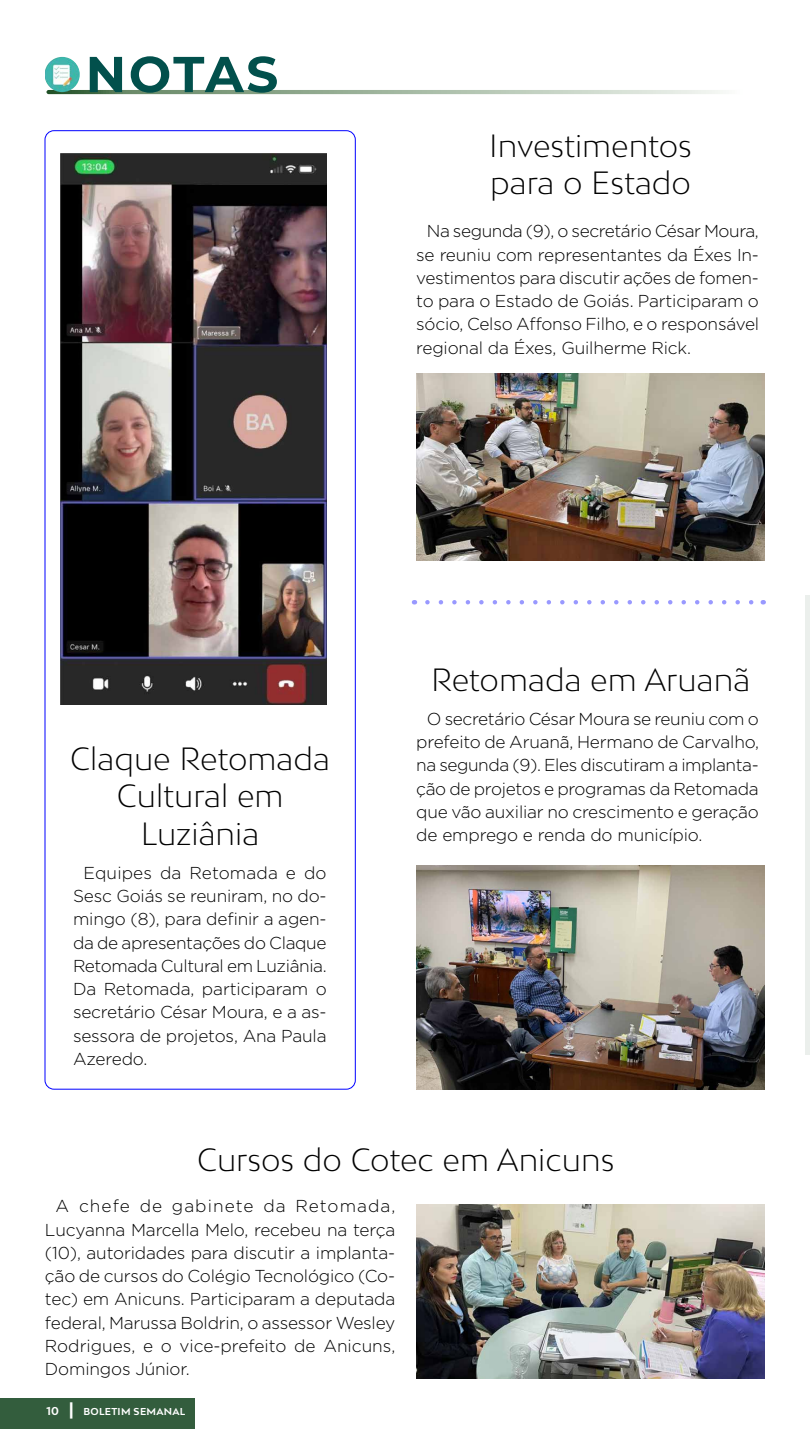
<style>
.page{position:relative;width:810px;height:1440px;background:#fff}
.page>*{position:absolute;margin:0;border:0;box-sizing:border-box;transform-origin:0 0}
.t1{font:700 50.32px "Montserrat";letter-spacing:.045em;color:#02504c}
.t2{font:300 30.38px/37.5px "Bw Mitga";color:#000;text-align:center}
.t3{font:300 17.25px/23.2px "Gotham";letter-spacing:-.01em;color:#000;text-align:justify}
.t4{font:700 9.45px "Bw Mitga";letter-spacing:.03em;color:#fff}
.s1{font-size:10.88px}
.s2{font-size:16.27px}
</style>
<div class="page">
<div style="left:0;top:1398px;width:195px;height:31px;background:#335d3d"></div>
<svg style="left:46px;top:90px;width:719px;height:4px"></svg>
<img style="left:45px;top:57px;width:35px;height:35px">
<svg style="left:427px;top:600px;width:327px;height:4px"></svg>
<img style="left:416px;top:374px;width:349px;height:187px">
<img style="left:61px;top:154px;width:266px;height:551px">
<img style="left:416px;top:1205px;width:349px;height:174px">
<img style="left:416px;top:865px;width:349px;height:224px">
<hr style="left:806px;top:596px;width:4px;height:459px;background:#ebefec">
<h1 class="t1" style="left:86px;top:38px;width:194px">NOTAS</h1>
<h2 class="t2" style="left:489px;top:126px;width:204px;text-align:left">Investimentos para o Estado</h2>
<p class="t3" style="left:416px;top:219px;width:344px;text-indent:11px">Na segunda (9), o secretário César Moura, se reuniu com representantes da Éxes In&shy;vestimentos para discutir ações de fomen&shy;to para o Estado de Goiás. Participaram o sócio, Celso Affonso Filho, e o responsável regional da Éxes, Guilherme Rick.</p>
<h2 class="t2" style="left:70px;top:739px;width:261px">Claque Retomada<br>Cultural em<br>Luziânia</h2>
<p class="t3" style="left:73px;top:861px;width:255px;text-indent:11px">Equipes da Retomada e do Sesc Goiás se reuniram, no do&shy;mingo (8), para definir a agen&shy;da de apresentações do Claque Retomada Cultural em Luziânia.<br>Da Retomada, participaram o secretário César Moura, e a as&shy;sessora de projetos, Ana Paula Azeredo.</p>
<h2 class="t2" style="left:431px;top:660px;width:321px">Retomada em Aruanã</h2>
<p class="t3" style="left:416px;top:707px;width:344px;text-indent:11px">O secretário César Moura se reuniu com o prefeito de Aruanã, Hermano de Carvalho, na segunda (9). Eles discutiram a implanta&shy;ção de projetos e programas da Retomada que vão auxiliar no crescimento e geração de emprego e renda do município.</p>
<h2 class="t2" style="left:197px;top:1140px;width:419px">Cursos do Cotec em Anicuns</h2>
<p class="t3" style="left:45px;top:1194px;width:352px;text-indent:11px">A chefe de gabinete da Retomada, Lucyanna Marcella Melo, recebeu na terça (10), autoridades para discutir a implanta&shy;ção de cursos do Colégio Tecnológico (Co&shy;tec) em Anicuns. Participaram a deputada federal, Marussa Boldrin, o assessor Wesley Rodrigues, e o vice-prefeito de Anicuns, Domingos Júnior.</p>
<p class="t4" style="left:46px;top:1405px;width:140px"><span class="s1">10</span> <span class="s2">|</span> BOLETIM SEMANAL</p>
</div>
